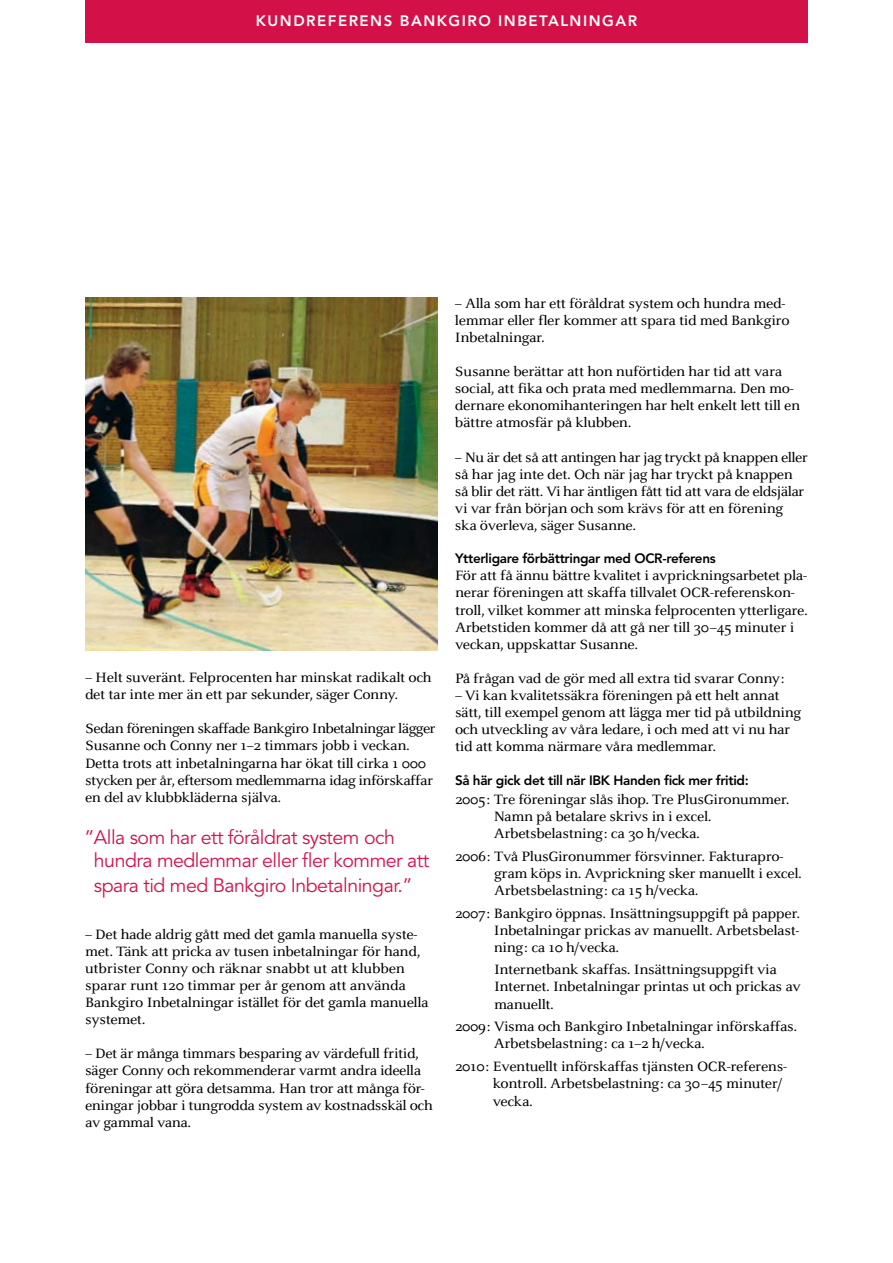
<style>
.page{position:relative;width:893px;height:1263px;background:#fff}
.page>*{position:absolute;margin:0;border:0;box-sizing:border-box;transform-origin:0 0}
.t1{font:19.5px/23.4px "Avenir LT Std";letter-spacing:-.025em;color:#d31148}
.t2{font:800 15px "Avenir LT Std";letter-spacing:.1em;color:#fff}
.t3{font:14.25px/17.1px "Celeste ST";letter-spacing:-.025em;color:#000}
.t4{font:800 13.5px "Avenir LT Std";letter-spacing:-.025em;color:#000}
</style>
<div class="page">
<div style="left:85px;top:0;width:723px;height:42px;background:#d31148"></div>
<img style="left:85px;top:298px;width:353px;height:353px">
<p class="t2" style="left:256px;top:12px;width:326px">kundreferens Bankgiro IN BETALNINGAR</p>
<p class="t3" style="left:85px;top:669px;width:348px">– Helt suveränt. Felprocenten har minskat radikalt och det tar inte mer än ett par sekunder, säger Conny.</p>
<p class="t3" style="left:85px;top:721px;width:352px">Sedan föreningen skaffade Bankgiro Inbetalningar lägger Susanne och Conny ner 1–2 timmars jobb i veckan.<br>Detta trots att inbetalningarna har ökat till cirka 1 000 stycken per år, eftersom medlemmarna idag införskaffar en del av klubbkläderna själva.</p>
<h1 class="t1" style="left:94px;top:826px;width:337px;text-indent:-10px">”Alla som har ett föråldrat system och hundra medlemmar eller fler kommer att</h1>
<h1 class="t1" style="left:94px;top:874px;width:320px">spara tid med Bankgiro Inbetalningar.”</h1>
<p class="t3" style="left:85px;top:926px;width:345px">– Det hade aldrig gått med det gamla manuella syste&shy;met. Tänk att pricka av tusen inbetalningar för hand, utbrister Conny och räknar snabbt ut att klubben sparar runt 120 timmar per år genom att använda Bankgiro Inbetalningar istället för det gamla manuella systemet.</p>
<p class="t3" style="left:85px;top:1045px;width:349px">– Det är många timmars besparing av värdefull fritid, säger Conny och rekommenderar varmt andra ideella föreningar att göra detsamma. Han tror att många för&shy;eningar jobbar i tungrodda system av kostnadsskäl och av gammal vana.</p>
<p class="t3" style="left:455px;top:295px;width:336px">– Alla som har ett föråldrat system och hundra med&shy;lemmar eller fler kommer att spara tid med Bankgiro<br>Inbetalningar.</p>
<p class="t3" style="left:455px;top:363px;width:347px">Susanne berättar att hon nuförtiden har tid att vara social, att fika och prata med medlemmarna. Den mo&shy;dernare ekonomihanteringen har helt enkelt lett till en bättre atmosfär på klubben.</p>
<p class="t3" style="left:455px;top:449px;width:354px">– Nu är det så att antingen har jag tryckt på knappen eller så har jag inte det. Och när jag har tryckt på knappen så blir det rätt. Vi har äntligen fått tid att vara de eldsjälar vi var från början och som krävs för att en förening ska överleva, säger Susanne.</p>
<p class="t4" style="left:455px;top:550px;width:262px">Ytterligare förbättringar med OCR-referens</p>
<p class="t3" style="left:455px;top:567px;width:354px">För att få ännu bättre kvalitet i avprickningsarbetet pla&shy;nerar föreningen att skaffa tillvalet OCR-referenskon&shy;troll, vilket kommer att minska felprocenten ytterligare.<br>Arbetstiden kommer då att gå ner till 30–45 minuter i veckan, uppskattar Susanne.</p>
<p class="t3" style="left:455px;top:670px;width:332px">På frågan vad de gör med all extra tid svarar Conny:</p>
<p class="t3" style="left:455px;top:687px;width:348px">– Vi kan kvalitetssäkra föreningen på ett helt annat sätt, till exempel genom att lägga mer tid på utbildning och utveckling av våra ledare, i och med att vi nu har tid att komma närmare våra medlemmar.</p>
<p class="t4" style="left:455px;top:772px;width:295px">Så här gick det till när IBK Handen fick mer fritid:</p>
<p class="t3" style="left:494px;top:791px;width:297px;text-indent:-39px">2005: Tre föreningar slås ihop. Tre PlusGironummer.<br>Namn på betalare skrivs in i excel.<br>Arbetsbelastning: ca 30 h/vecka.</p>
<p class="t3" style="left:494px;top:848px;width:309px;text-indent:-39px">2006: Två PlusGironummer försvinner. Fakturapro&shy;gram köps in. Avprickning sker manuellt i excel.<br>Arbetsbelastning: ca 15 h/vecka.</p>
<p class="t3" style="left:494px;top:905px;width:308px;text-align:justify;text-indent:-39px">2007: Bankgiro öppnas. Insättningsuppgift på papper.<br>Inbetalningar prickas av manuellt. Arbetsbelast&shy;ning: ca 10 h/vecka.</p>
<p class="t3" style="left:494px;top:961px;width:308px">Internetbank skaffas. Insättningsuppgift via<br>Internet. Inbetalningar printas ut och prickas av manuellt.</p>
<p class="t3" style="left:494px;top:1018px;width:305px;text-indent:-39px">2009: Visma och Bankgiro Inbetalningar införskaffas.<br>Arbetsbelastning: ca 1–2 h/vecka.</p>
<p class="t3" style="left:493px;top:1058px;width:296px;line-height:17.5px;text-indent:-38px">2010: Eventuellt införskaffas tjänsten OCR-referens&shy;kontroll. Arbetsbelastning: ca 30–45 minuter/ vecka.</p>
</div>
